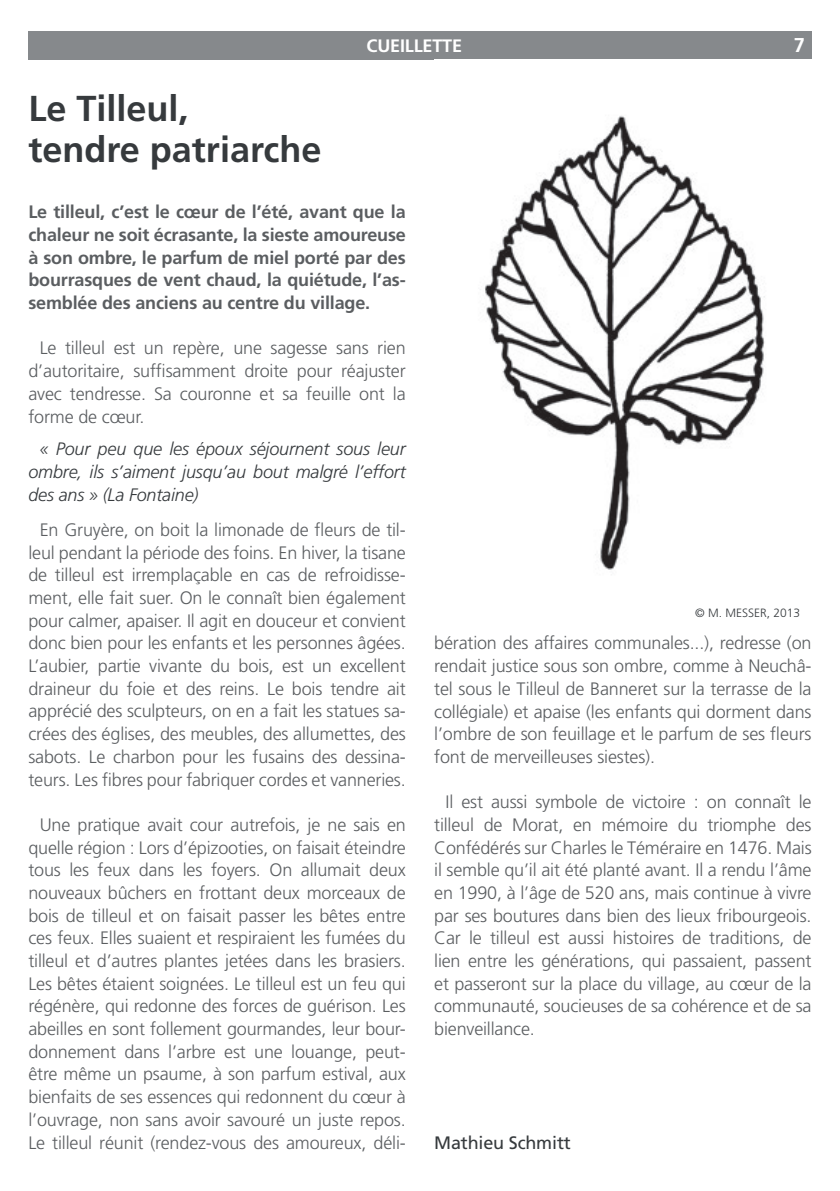
<style>
.page{position:relative;width:840px;height:1191px;background:#fff}
.page>*{position:absolute;margin:0;border:0;box-sizing:border-box;transform-origin:0 0}
.t1{font:700 36px/41.6px "Frutiger";color:#363a3d}
.t2{font:700 20px "Frutiger";color:#fff}
.t3{font:300 18px/22.6px "Frutiger";letter-spacing:-.01em;color:#5b5e61;text-align:justify}
.t4{font:700 18px/22.6px "Frutiger";letter-spacing:-.01em;color:#5b5e61;text-align:justify}
.t5{font:italic 300 18px/22.6px "Frutiger";letter-spacing:-.01em;color:#363a3d;text-align:justify}
.t6{font:18px "Frutiger";letter-spacing:-.01em;color:#363a3d}
.t7{font:700 18px "Frutiger";letter-spacing:-.01em;color:#fff}
.t8{font:300 12px "Frutiger";color:#363a3d}
</style>
<div class="page">
<div style="left:28px;top:31px;width:783px;height:29px;background:#86898c"></div>
<img style="left:480px;top:115px;width:285px;height:455px">
<p class="t7" style="left:366px;top:35px;width:97px">cueillette</p>
<p class="t2" style="left:793px;top:33px;width:13px">7</p>
<h1 class="t1" style="left:28px;top:87px;width:294px">Le Tilleul,<br>tendre patriarche</h1>
<p class="t4" style="left:28px;top:201px;width:379px">Le tilleul, c’est le cœur de l’été, avant que la chaleur ne soit écrasante, la sieste amoureuse à son ombre, le parfum de miel porté par des bourrasques de vent chaud, la quiétude, l’as&shy;semblée des anciens au centre du village.</p>
<p class="t3" style="left:28px;top:337px;width:379px;text-indent:11px">Le tilleul est un repère, une sagesse sans rien d’autoritaire, suffisamment droite pour réajuster avec tendresse. Sa couronne et sa feuille ont la forme de cœur.</p>
<p class="t5" style="left:28px;top:438px;width:378px;text-indent:11px">« Pour peu que les époux séjournent sous leur ombre, ils s’aiment jusqu’au bout malgré l’effort des ans » (La Fontaine)</p>
<p class="t3" style="left:28px;top:519px;width:379px;text-indent:11px">En Gruyère, on boit la limonade de fleurs de til&shy;leul pendant la période des foins. En hiver, la tisane de tilleul est irremplaçable en cas de refroidisse&shy;ment, elle fait suer. On le connaît bien également pour calmer, apaiser. Il agit en douceur et convient donc bien pour les enfants et les personnes âgées.<br>L’aubier, partie vivante du bois, est un excellent draineur du foie et des reins. Le bois tendre ait apprécié des sculpteurs, on en a fait les statues sa&shy;crées des églises, des meubles, des allumettes, des sabots. Le charbon pour les fusains des dessina&shy;teurs. Les fibres pour fabriquer cordes et vanneries.</p>
<p class="t3" style="left:28px;top:813px;width:379px;text-indent:11px">U ne pratique avait cour autrefois, je ne sais en quelle région : Lors d’épizooties, on faisait éteindre tous les feux dans les foyers. On allumait deux nouveaux bûchers en frottant deux morceaux de bois de tilleul et on faisait passer les bêtes entre ces feux. Elles suaient et respiraient les fumées du tilleul et d’autres plantes jetées dans les brasiers.<br>Les bêtes étaient soignées. Le tilleul est un feu qui régénère, qui redonne des forces de guérison. Les abeilles en sont follement gourmandes, leur bour&shy;donnement dans l’arbre est une louange, peut&shy;être même un psaume, à son parfum estival, aux bienfaits de ses essences qui redonnent du cœur à l’ouvrage, non sans avoir savouré un juste repos.<br>Le tilleul réunit (rendez-vous des amoureux, déli-</p>
<p class="t8" style="left:694px;top:606px;width:106px">© m . Messer, 2013</p>
<p class="t3" style="left:434px;top:632px;width:379px">bération des affaires communales...), redresse (on rendait justice sous son ombre, comme à Neuchâ&shy;tel sous le Tilleul de Banneret sur la terrasse de la collégiale) et apaise (les enfants qui dorment dans l’ombre de son feuillage et le parfum de ses fleurs font de merveilleuses siestes).</p>
<p class="t3" style="left:434px;top:791px;width:379px;text-indent:11px">Il est aussi symbole de victoire : on connaît le tilleul de Morat, en mémoire du triomphe des Confédérés sur Charles le Téméraire en 1476. Mais il semble qu’il ait été planté avant. Il a rendu l’âme en 1990, à l’âge de 520 ans, mais continue à vivre par ses boutures dans bien des lieux fribourgeois.<br>Car le tilleul est aussi histoires de traditions, de lien entre les générations, qui passaient, passent et passeront sur la place du village, au cœur de la communauté, soucieuses de sa cohérence et de sa bienveillance.</p>
<p class="t6" style="left:434px;top:1131px;width:138px">Mathieu Schmitt</p>
</div>
